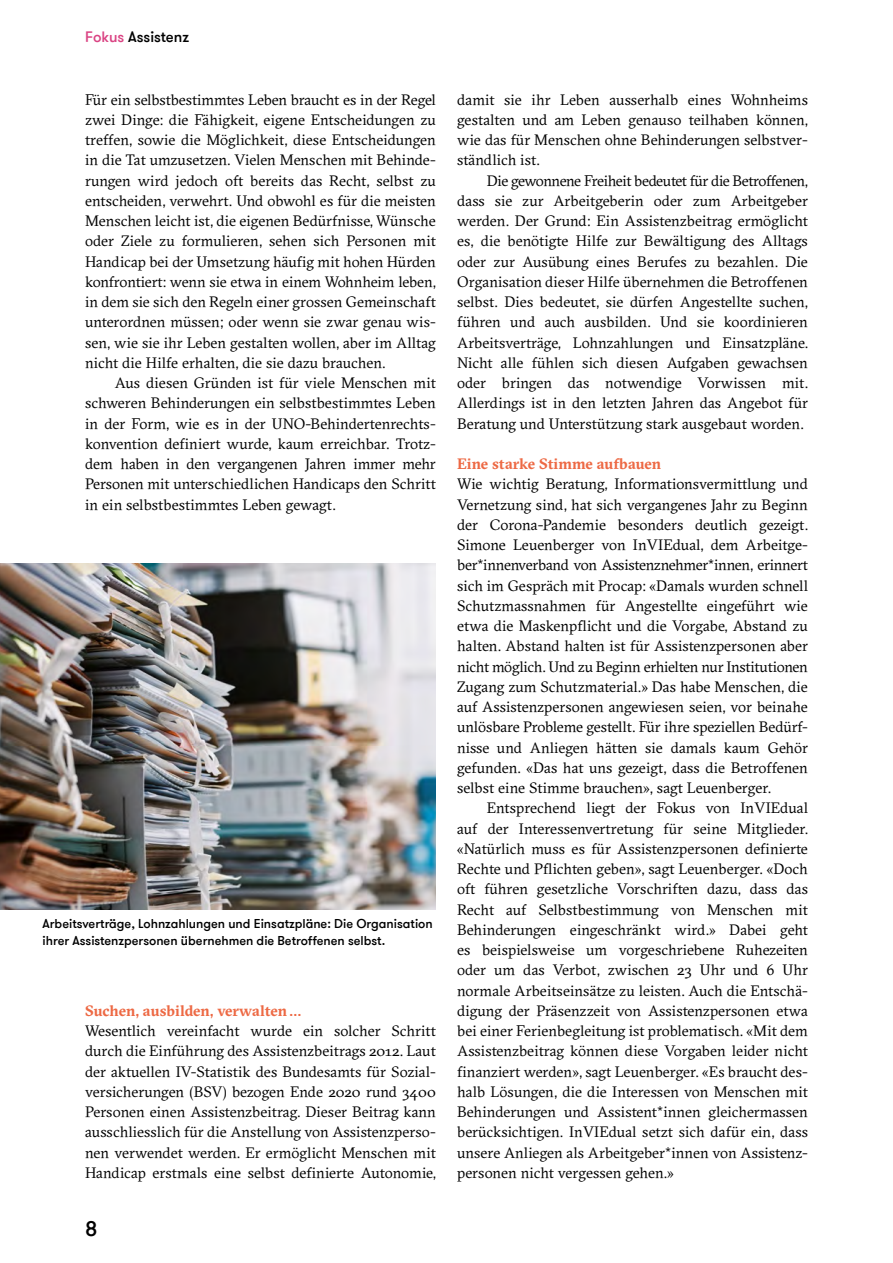
<style>
.page{position:relative;width:893px;height:1263px;background:#fff}
.page>*{position:absolute;margin:0;border:0;box-sizing:border-box;transform-origin:0 0}
.t1{font:500 21px "GT Walsheim Pro";color:#000}
.Grundschrift_1_Block{font:15px/20.2px "GT Sectra";color:#000;text-align:justify}
.Grundschrift_1_Block-2{font:700 15px "GT Sectra";color:#ed6944}
.Rubrik_links_de{font:500 15px "GT Walsheim Pro";color:#000}
.Box_Titel{font:500 12.75px/17.2px "GT Walsheim Pro";color:#000}
.s1{color:#da4383}
</style>
<div class="page">
<img style="left:0;top:563px;width:436px;height:347px">
<p class="Rubrik_links_de" style="left:85px;top:27px;width:105px"><span class="s1">Fokus</span> Assistenz</p>
<p class="Grundschrift_1_Block" style="left:85px;top:89px;width:352px">Für ein selbstbestimmtes Leben braucht es in der Regel zwei Dinge: die Fähigkeit, eigene Entscheidungen zu treffen, sowie die Möglichkeit, diese Entscheidungen in die Tat umzusetzen. Vielen Menschen mit Behinde&shy;rungen wird jedoch oft bereits das Recht, selbst zu entscheiden, verwehrt. Und obwohl es für die meisten Menschen leicht ist, die eigenen Bedürfnisse, Wünsche oder Ziele zu formulieren, sehen sich Personen mit Handicap bei der Umsetzung häufig mit hohen Hürden konfrontiert: wenn sie etwa in einem Wohnheim leben, in dem sie sich den Regeln einer grossen Gemeinschaft unterordnen müssen; oder wenn sie zwar genau wis&shy;sen, wie sie ihr Leben gestalten wollen, aber im Alltag nicht die Hilfe erhalten, die sie dazu brauchen.</p>
<p class="Grundschrift_1_Block" style="left:85px;top:373px;width:352px;text-indent:30px">Aus diesen Gründen ist für viele Menschen mit schweren Behinderungen ein selbstbestimmtes Leben in der Form, wie es in der UNO-Behindertenrechts&shy;konvention definiert wurde, kaum erreichbar. Trotz&shy;dem haben in den vergangenen Jahren immer mehr Personen mit unterschiedlichen Handicaps den Schritt in ein selbstbestimmtes Leben gewagt.</p>
<p class="Box_Titel" style="left:43px;top:915px;width:392px">Arbeitsverträge, Lohnzahlungen und Einsatzpläne: Die Organisation ihrer Assistenzpersonen übernehmen die Betroffenen selbst.</p>
<p class="Grundschrift_1_Block-2" style="left:85px;top:1001px;width:218px">Suchen, ausbilden, verwalten …</p>
<p class="Grundschrift_1_Block" style="left:85px;top:1021px;width:352px">Wesentlich vereinfacht wurde ein solcher Schritt durch die Einführung des Assistenzbeitrags 2012. Laut der aktuellen IV-Statistik des Bundesamts für Sozial&shy;versicherungen (BSV) bezogen Ende 2020 rund 3400<br>Personen einen Assistenzbeitrag. Dieser Beitrag kann ausschliesslich für die Anstellung von Assistenzperso&shy;nen verwendet werden. Er ermöglicht Menschen mit Handicap erstmals eine selbst definierte Autonomie,</p>
<h1 class="t1" style="left:85px;top:1216px;width:14px">8</h1>
<p class="Grundschrift_1_Block" style="left:457px;top:89px;width:352px">damit sie ihr Leben ausserhalb eines Wohnheims gestalten und am Leben genauso teilhaben können, wie das für Menschen ohne Behinderungen selbstver&shy;ständlich ist.</p>
<p class="Grundschrift_1_Block" style="left:457px;top:170px;width:352px;text-indent:30px">Die gewonnene Freiheit bedeutet für die Betroffenen, dass sie zur Arbeitgeberin oder zum Arbeitgeber werden. Der Grund: Ein Assistenzbeitrag ermöglicht es, die benötigte Hilfe zur Bewältigung des Alltags oder zur Ausübung eines Berufes zu bezahlen. Die Organisation dieser Hilfe übernehmen die Betroffenen selbst. Dies bedeutet, sie dürfen Angestellte suchen, führen und auch ausbilden. Und sie koordinieren Arbeitsverträge, Lohnzahlungen und Einsatzpläne.<br>Nicht alle fühlen sich diesen Aufgaben gewachsen oder bringen das notwendige Vorwissen mit.<br>Allerdings ist in den letzten Jahren das Angebot für Beratung und Unterstützung stark ausgebaut worden.</p>
<p class="Grundschrift_1_Block-2" style="left:457px;top:454px;width:206px">Eine starke Stimme aufbauen</p>
<p class="Grundschrift_1_Block" style="left:457px;top:474px;width:352px">Wie wichtig Beratung, Informationsvermittlung und Vernetzung sind, hat sich vergangenes Jahr zu Beginn der Corona-Pandemie besonders deutlich gezeigt.<br>Simone Leuenberger von InVIEdual, dem Arbeitge&shy;ber*innenverband von Assistenznehmer*innen, erinnert sich im Gespräch mit Procap: «Damals wurden schnell Schutzmassnahmen für Angestellte eingeführt wie etwa die Maskenpflicht und die Vorgabe, Abstand zu halten. Abstand halten ist für Assistenzpersonen aber nicht möglich. Und zu Beginn erhielten nur Institutionen Zugang zum Schutzmaterial.» Das habe Menschen, die auf Assistenzpersonen angewiesen seien, vor beinahe unlösbare Probleme gestellt. Für ihre speziellen Bedürf&shy;nisse und Anliegen hätten sie damals kaum Gehör gefunden. «Das hat uns gezeigt, dass die Betroffenen selbst eine Stimme brauchen», sagt Leuenberger.</p>
<p class="Grundschrift_1_Block" style="left:457px;top:798px;width:352px;text-indent:30px">Entsprechend liegt der Fokus von InVIEdual auf der Interessenvertretung für seine Mitglieder. «Natürlich muss es für Assistenzpersonen definierte Rechte und Pflichten geben», sagt Leuenberger. «Doch oft führen gesetzliche Vorschriften dazu, dass das Recht auf Selbstbestimmung von Menschen mit Behinderungen eingeschränkt wird.» Dabei geht es beispielsweise um vorgeschriebene Ruhezeiten oder um das Verbot, zwischen 23 Uhr und 6 Uhr normale Arbeitseinsätze zu leisten. Auch die Entschä&shy;digung der Präsenzzeit von Assistenzpersonen etwa bei einer Ferienbegleitung ist problematisch. «Mit dem Assistenzbeitrag können diese Vorgaben leider nicht finanziert werden», sagt Leuenberger. «Es braucht des&shy;halb Lösungen, die die Interessen von Menschen mit Behinderungen und Assistent*innen gleichermassen berücksichtigen. InVIEdual setzt sich dafür ein, dass unsere Anliegen als Arbeitgeber*innen von Assistenz&shy;personen nicht vergessen gehen.»</p>
</div>
